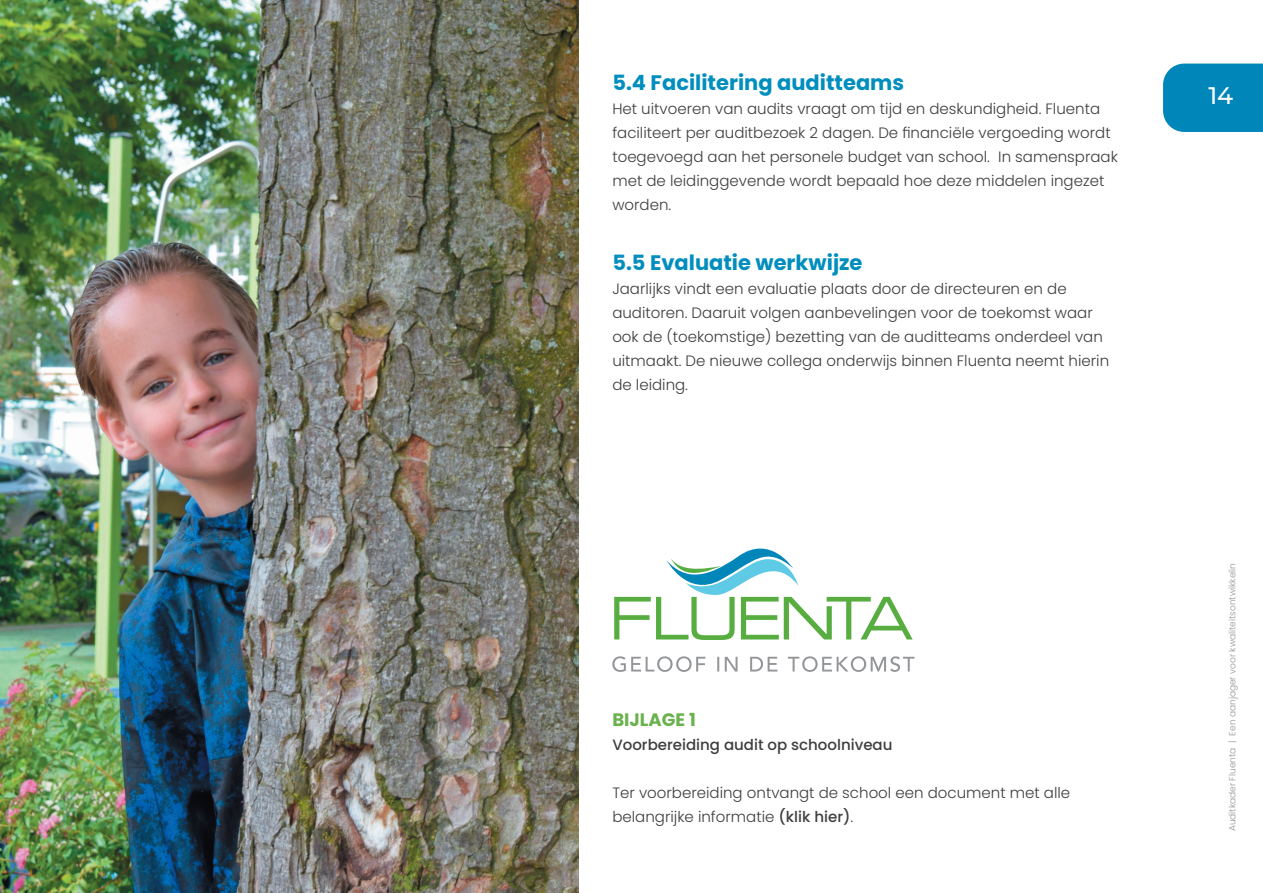
<style>
.page{position:relative;width:1263px;height:893px;background:#fff}
.page>*{position:absolute;margin:0;border:0;box-sizing:border-box;transform-origin:0 0}
.t1{font:500 24px "Montserrat";color:#fff}
.t2{font:700 21px "Poppins";color:#008ebe}
.t3{font:700 18px "Poppins";color:#6ab24d}
.t4{font:300 15px/24px "Poppins";color:#3e3e3f}
.t5{font:500 15px "Poppins";color:#3e3e3f}
.t6{font:300 9px "Poppins";color:#939598}
.s1{font-weight:500}
</style>
<div class="page">
<div style="left:1163px;top:64px;width:100px;height:68px;background:#0086b8"></div>
<img style="left:0;top:0;width:578px;height:893px">
<svg style="left:612px;top:656px;width:302px;height:16px"></svg>
<svg style="left:614px;top:548px;width:299px;height:92px"></svg>
<h2 class="t2" style="left:612px;top:70px;width:293px">5.4 Facilitering auditteams</h2>
<p class="t4" style="left:612px;top:97px;width:507px">Het uitvoeren van audits vraagt om tijd en deskundigheid. Fluenta faciliteert per auditbezoek 2 dagen. De financiële vergoeding wordt toegevoegd aan het personele budget van school. In samenspraak met de leidinggevende wordt bepaald hoe deze middelen ingezet worden.</p>
<h2 class="t2" style="left:612px;top:250px;width:252px">5.5 Evaluatie werkwijze</h2>
<p class="t4" style="left:612px;top:277px;width:498px">Jaarlijks vindt een evaluatie plaats door de directeuren en de auditoren. Daaruit volgen aanbevelingen voor de toekomst waar ook de (toekomstige) bezetting van de auditteams onderdeel van uitmaakt. De nieuwe collega onderwijs binnen Fluenta neemt hierin de leiding.</p>
<p class="t3" style="left:612px;top:709px;width:85px">BIJLAGE 1</p>
<p class="t5" style="left:612px;top:736px;width:282px">Voorbereiding audit op schoolniveau</p>
<p class="t4" style="left:612px;top:781px;width:459px">Ter voorbereiding ontvangt de school een document met alle belangrijke informatie <span class="s1">(klik hier)</span>.</p>
<h1 class="t1" style="left:1208px;top:78px;width:26px">14</h1>
<p class="t6" style="left:1227px;top:831px;width:270px;rotate:-90deg">Auditkader Fluenta | Een aanjager voor kwaliteitsontwikkelin</p>
</div>
